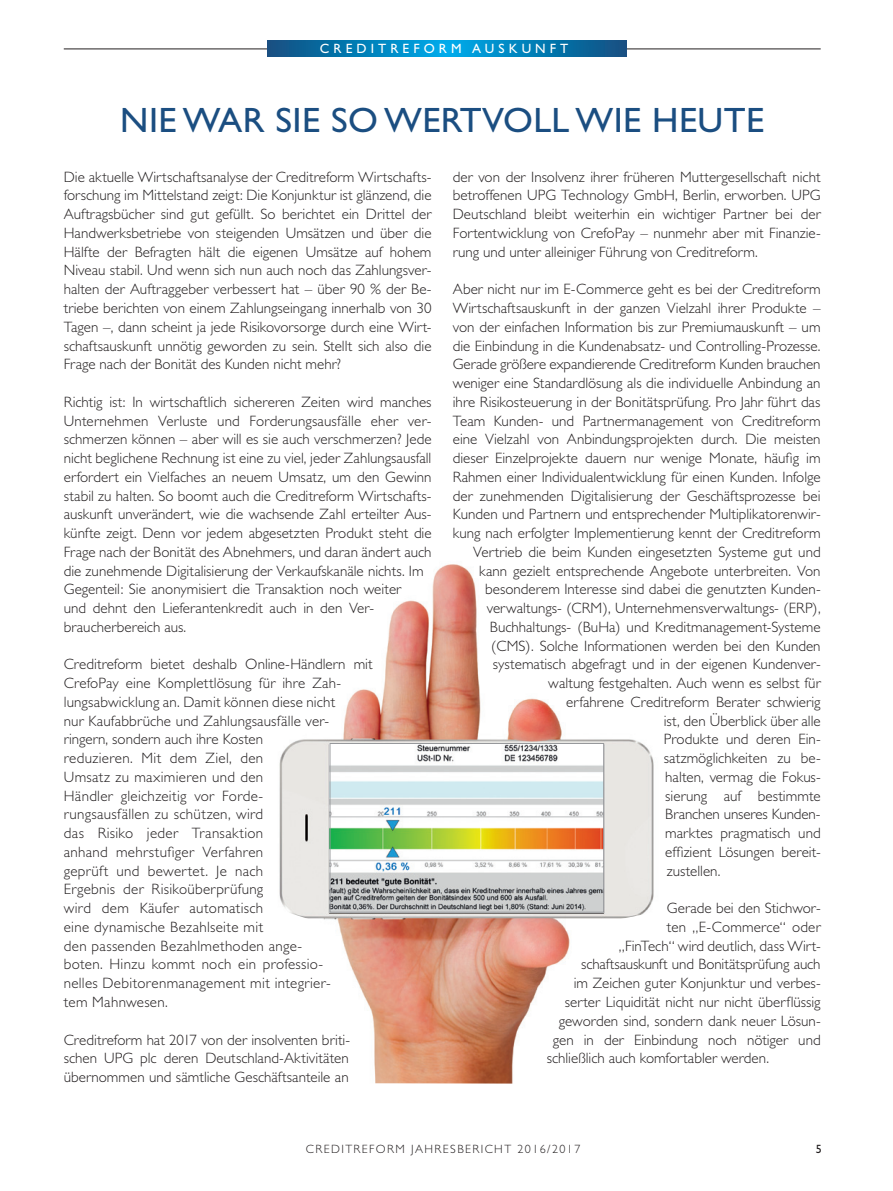
<style>
.page{position:relative;width:893px;height:1191px;background:#fff}
.page>*{position:absolute;margin:0;border:0;box-sizing:border-box;transform-origin:0 0}
.t1{font:35.25px "Gill Sans";letter-spacing:.01em;color:#1b4e81}
.t2{font:300 15px/18.8px "Gill Sans";letter-spacing:.005em;color:#231f20;text-align:justify}
.t3{font:13.5px "Gill Sans";letter-spacing:.3em;color:#fff}
.t4{font:300 12px "Gill Sans";letter-spacing:.12em;color:#231f20}
.t5{font:12px "Gill Sans";color:#231f20}
</style>
<div class="page">
<img style="left:279px;top:564px;width:375px;height:519px">
<hr style="left:64px;top:49px;width:757px;height:1px;background:#231f20">
<img style="left:332px;top:745px;width:270px;height:165px">
<div style="left:330px;top:743px;width:274px;height:169px;border:1px solid #97999c"></div>
<svg style="left:267px;top:40px;width:359px;height:16px;background:#047cb4"></svg>
<p class="t3" style="left:320px;top:41px;width:26px">C RED</p>
<p class="t3" style="left:371px;top:41px;width:30px">ITREF</p>
<p class="t3" style="left:424px;top:41px;width:27px">O RM</p>
<p class="t3" style="left:472px;top:41px;width:98px">AUSKUNF T</p>
<h1 class="t1" style="left:120px;top:100px;width:641px">NIE WAR SIE SO WERTVOLL WIE HEUTE</h1>
<p class="t2" style="left:64px;top:167px;width:369px">Die aktuelle Wirtschaftsanalyse der Creditreform Wirtschafts&shy;forschung im Mittelstand zeigt: Die Konjunktur ist glänzend, die Auftragsbücher sind gut gefüllt. So berichtet ein Drittel der Handwerksbetriebe von steigenden Umsätzen und über die H älfte der Befragten hält die eigenen Umsätze auf hohem Niveau stabil. Und wenn sich nun auch noch das Zahlungsver&shy;halten der Auftraggeber verbessert hat – über 90 % der Be&shy;triebe berichten von einem Zahlungseingang innerhalb von 30<br>Tagen –, dann scheint ja jede Risikovorsorge durch eine Wirt&shy;schaftsauskunft unnötig geworden zu sein. Stellt sich also die Frage nach der Bonität des Kunden nicht mehr?</p>
<p class="t2" style="left:64px;top:392px;width:369px;text-align:left">Richtig ist: In wirtschaftlich sichereren Zeiten wird manches Unternehmen Verluste und Forderungsausfälle eher ver&shy;schmerzen können – aber will es sie auch verschmerzen? Jede nicht beglichene Rechnung ist eine zu viel, jeder Zahlungsausfall erfordert ein Vielfaches an neuem Umsatz, um den Gewinn stabil zu halten. So boomt auch die Creditreform Wirtschafts&shy;auskunft unverändert, wie die wachsende Zahl erteilter Aus&shy;künfte zeigt. Denn vor jedem abgesetzten Produkt steht die Frage nach der Bonität des Abnehmers, und daran ändert auch die zunehmende Digitalisierung der Verkaufskanäle nichts. Im Gegenteil: Sie anonymisiert die Transaktion noch weiter<br>und dehnt den Lieferantenkredit auch in den Ver&shy;braucherbereich aus.</p>
<p class="t2" style="left:64px;top:655px;width:311px;text-align:left">Creditreform bietet deshalb Online-Händlern mit CrefoPay eine Komplettlösung für ihre Zah&shy;lungsabwicklung an. Damit können diese nicht<br>nur Kaufabbrüche und Zahlungsausfälle ver&shy;ringern, sondern auch ihre Kosten<br>reduzieren. Mit dem Ziel, den<br>Umsatz zu maximieren und den<br>Händler gleichzeitig vor Forde-<br>rungsausfällen zu schützen, wird<br>das Risiko jeder Transaktion<br>anhand mehrstufiger Verfahren<br>geprüft und bewertet. Je nach<br>Ergebnis der Risikoüberprüfung<br>wird dem Käufer automatisch<br>eine dynamische Bezahlseite mit<br>den passenden Bezahlmethoden ange-<br>boten. H inzu kommt noch ein professio-<br>nelles Debitorenmanagement mit integrier-<br>tem Mahnwesen.</p>
<p class="t2" style="left:64px;top:1030px;width:288px">Creditreform hat 2017 von der insolventen briti&shy;schen UPG plc deren Deutschland-Aktivitäten übernommen und sämtliche Geschäftsanteile an</p>
<p class="t2" style="left:453px;top:167px;width:369px">der von der Insolvenz ihrer früheren Muttergesellschaft nicht betroffenen UPG Technology GmbH , Berlin, erworben. UPG Deutschland bleibt weiterhin ein wichtiger Partner bei der Fortentwicklung von CrefoPay – nunmehr aber mit Finanzie&shy;rung und unter alleiniger Führung von Creditreform.</p>
<p class="t2" style="left:453px;top:280px;width:369px">Aber nicht nur im E-Commerce geht es bei der Creditreform</p>
<p class="t2" style="left:453px;top:299px;width:369px">Wirtschaftsauskunft in der ganzen Vielzahl ihrer Produkte –</p>
<p class="t2" style="left:453px;top:317px;width:369px">von der einfachen Information bis zur Premiumauskunft – um</p>
<p class="t2" style="left:453px;top:336px;width:369px">die Einbindung in die Kundenabsatz- und Controlling-Prozesse.</p>
<p class="t2" style="left:453px;top:355px;width:369px">Gerade größere expandierende Creditreform Kunden brauchen</p>
<p class="t2" style="left:453px;top:374px;width:369px">weniger eine Standardlösung als die individuelle Anbindung an</p>
<p class="t2" style="left:453px;top:392px;width:369px">ihre Risikosteuerung in der Bonitätsprüfung. Pro Jahr führt das</p>
<p class="t2" style="left:453px;top:411px;width:369px">Team Kunden- und Partnermanagement von Creditreform</p>
<p class="t2" style="left:453px;top:430px;width:369px">eine Vielzahl von Anbindungsprojekten durch. Die meisten</p>
<p class="t2" style="left:453px;top:449px;width:369px">dieser Einzelprojekte dauern nur wenige Monate, häufig im</p>
<p class="t2" style="left:453px;top:467px;width:369px">Rahmen einer Individualentwicklung für einen Kunden. Infolge</p>
<p class="t2" style="left:453px;top:486px;width:369px">der zunehmenden Digitalisierung der Geschäftsprozesse bei</p>
<p class="t2" style="left:453px;top:505px;width:369px">Kunden und Partnern und entsprechender Multiplikatorenwir-</p>
<p class="t2" style="left:453px;top:524px;width:369px">kung nach erfolgter Implementierung kennt der Creditreform</p>
<p class="t2" style="left:473px;top:542px;width:349px">Vertrieb die beim Kunden eingesetzten Systeme gut und</p>
<p class="t2" style="left:479px;top:561px;width:343px">kann gezielt entsprechende Angebote unterbreiten. Von</p>
<p class="t2" style="left:485px;top:580px;width:337px">besonderem Interesse sind dabei die genutzten Kunden-</p>
<p class="t2" style="left:487px;top:599px;width:335px">verwaltungs- (CRM), Unternehmensverwaltungs- (ERP),</p>
<p class="t2" style="left:490px;top:617px;width:332px">Buchhaltungs- (BuH a) und Kreditmanagement-Systeme</p>
<p class="t2" style="left:491px;top:636px;width:331px">(CMS). Solche Informationen werden bei den Kunden</p>
<p class="t2" style="left:493px;top:655px;width:329px">systematisch abgefragt und in der eigenen Kundenver-</p>
<p class="t2" style="left:548px;top:674px;width:274px">waltung festgehalten. Auch wenn es selbst für</p>
<p class="t2" style="left:566px;top:692px;width:256px">erfahrene Creditreform Berater schwierig</p>
<p class="t2" style="left:664px;top:711px;width:158px">ist, den Überblick über alle</p>
<p class="t2" style="left:664px;top:730px;width:158px">Produkte und deren Ein-</p>
<p class="t2" style="left:664px;top:749px;width:158px">satzmöglichkeiten zu be-</p>
<p class="t2" style="left:665px;top:767px;width:157px">halten, vermag die Fokus-</p>
<p class="t2" style="left:665px;top:786px;width:157px">sierung auf bestimmte</p>
<p class="t2" style="left:665px;top:805px;width:157px">Branchen unseres Kunden-</p>
<p class="t2" style="left:665px;top:824px;width:157px">marktes pragmatisch und</p>
<p class="t2" style="left:665px;top:842px;width:157px">effizient Lösungen bereit-</p>
<p class="t2" style="left:667px;top:861px;width:55px">zustellen.</p>
<p class="t2" style="left:667px;top:899px;width:155px">Gerade bei den Stichwor-</p>
<p class="t2" style="left:667px;top:917px;width:155px">ten „E-Commerce“ oder</p>
<p class="t2" style="left:619px;top:936px;width:203px">„FinTech“ wird deutlich, dass Wirt-</p>
<p class="t2" style="left:581px;top:955px;width:241px">schaftsauskunft und Bonitätsprüfung auch</p>
<p class="t2" style="left:574px;top:974px;width:248px">im Zeichen guter Konjunktur und verbes-</p>
<p class="t2" style="left:565px;top:992px;width:257px">serter Liquidität nicht nur nicht überflüssig</p>
<p class="t2" style="left:559px;top:1011px;width:263px">geworden sind, sondern dank neuer Lösun-</p>
<p class="t2" style="left:553px;top:1030px;width:269px">gen in der Einbindung noch nötiger und</p>
<p class="t2" style="left:547px;top:1049px;width:224px">schließlich auch komfortabler werden.</p>
<p class="t4" style="left:306px;top:1142px;width:19px">Creditreform</p>
<p class="t4" style="left:411px;top:1142px;width:32px">Jahresberic</p>
<p class="t4" style="left:494px;top:1142px;width:88px">ht 2016/2017</p>
<p class="t5" style="left:816px;top:1142px;width:7px">5</p>
</div>
